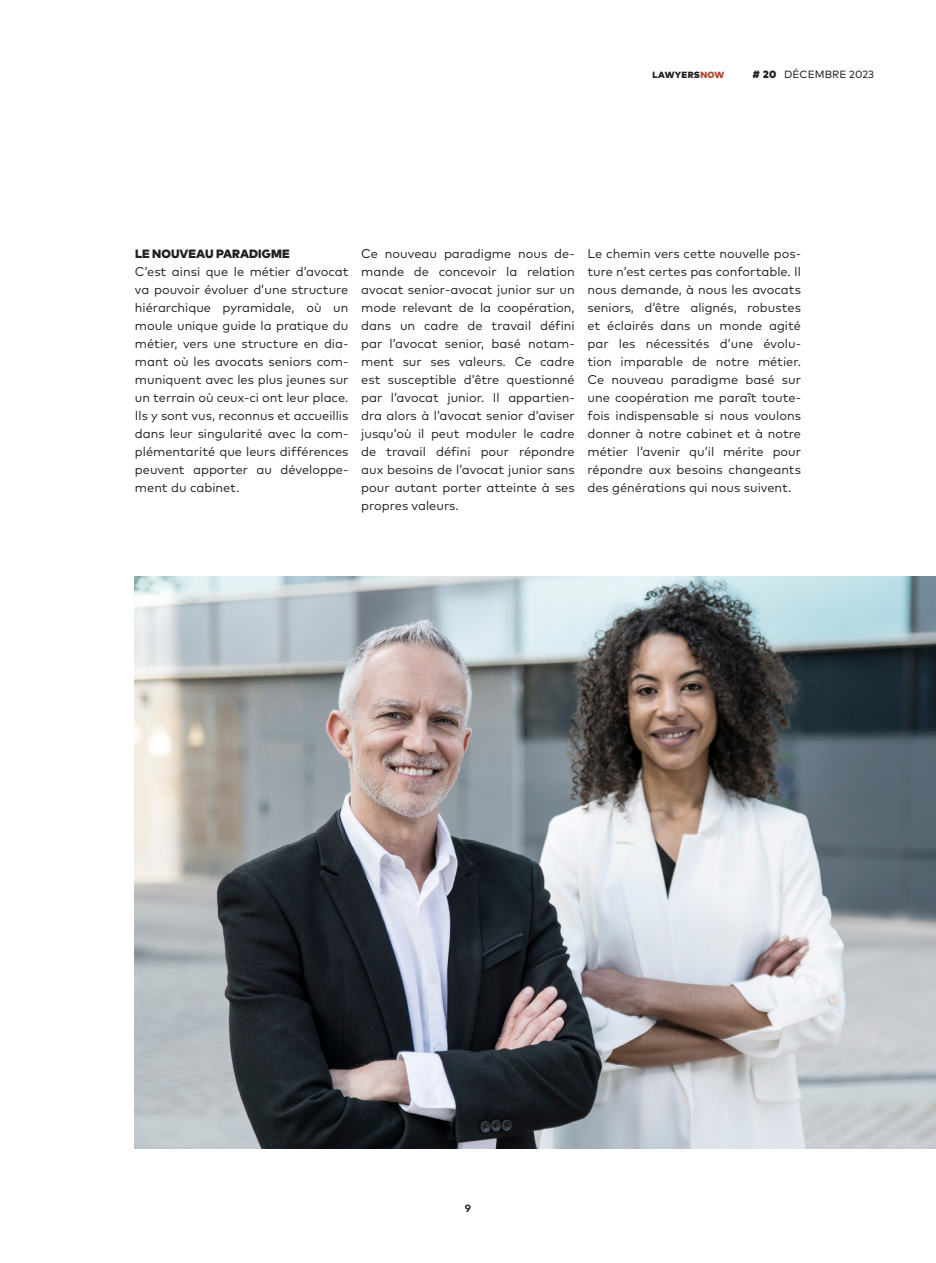
<style>
.page{position:relative;width:936px;height:1263px;background:#fff}
.page>*{position:absolute;margin:0;border:0;box-sizing:border-box;transform-origin:0 0}
.Body{font:12.75px/18px "Mark Pro";color:#231f20;text-align:justify}
._2emes_titres_body{font:900 12px "Mark Pro";letter-spacing:.005em;color:#231f20}
.t1{font:10.5px "Mark Pro";letter-spacing:.005em;color:#231f20}
.t2{font:700 10.5px "Mark Pro";color:#231f20}
.t3{font:900 9px "Mark Pro";letter-spacing:.035em;color:#231f20}
.s1{color:#b14735}
.s2{font-weight:900}
</style>
<div class="page">
<img style="left:135px;top:576px;width:800px;height:572px">
<p class="t3" style="left:652px;top:67px;width:73px">LAWYERS<span class="s1">NOW</span></p>
<p class="t1" style="left:752px;top:66px;width:123px"><span class="s2"># 20</span> DÉCEMBRE 2023</p>
<p class="_2emes_titres_body" style="left:135px;top:244px;width:156px">LE NOUVEAU PARADIGME</p>
<p class="Body" style="left:135px;top:261px;width:215px">C’est ainsi que le métier d’avocat va pouvoir évoluer d’une structure hiérarchique pyramidale, où un moule unique guide la pratique du métier, vers une structure en dia&shy;mant où les avocats seniors com&shy;muniquent avec les plus jeunes sur un terrain où ceux-ci ont leur place.<br>Ils y sont vus, reconnus et accueillis dans leur singularité avec la com&shy;plémentarité que leurs différences peuvent apporter au développe&shy;ment du cabinet.</p>
<p class="Body" style="left:361px;top:243px;width:215px">Ce nouveau paradigme nous de&shy;mande de concevoir la relation avocat senior-avocat junior sur un mode relevant de la coopération, dans un cadre de travail défini par l’avocat senior, basé notam&shy;ment sur ses valeurs. Ce cadre est susceptible d’être questionné par l’avocat junior. Il appartien&shy;dra alors à l’avocat senior d’aviser jusqu’où il peut moduler le cadre de travail défini pour répondre aux besoins de l’avocat junior sans pour autant porter atteinte à ses propres valeurs.</p>
<p class="Body" style="left:587px;top:243px;width:215px">Le chemin vers cette nouvelle pos&shy;ture n’est certes pas confortable. Il nous demande, à nous les avocats seniors, d’être alignés, robustes et éclairés dans un monde agité par les nécessités d’une évolu&shy;tion imparable de notre métier.<br>Ce nouveau paradigme basé sur une coopération me paraît toute&shy;fois indispensable si nous voulons donner à notre cabinet et à notre métier l’avenir qu’il mérite pour répondre aux besoins changeants des générations qui nous suivent.</p>
<p class="t2" style="left:465px;top:1200px;width:8px">9</p>
</div>
